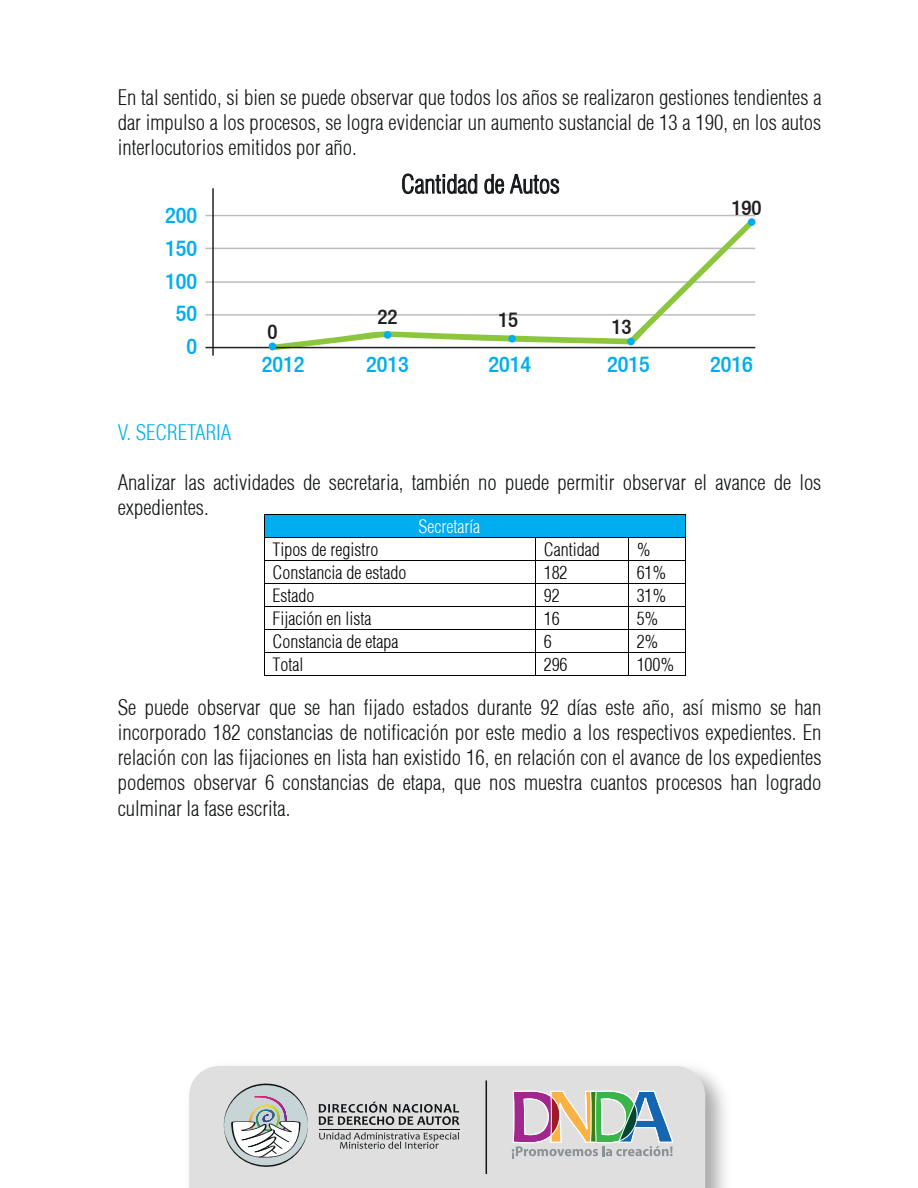
<style>
.page{position:relative;width:918px;height:1188px;background:#fff}
.page>*{position:absolute;margin:0;border:0;box-sizing:border-box;transform-origin:0 0}
.t1{font:300 condensed 24.9px "Helvetica";color:#111416}
.t2{font:500 condensed 22.2px/32.7px "Helvetica 67";color:#00aeef;text-align:right}
.t3{font:300 condensed 21px/25.2px "Helvetica";color:#111416;text-align:justify}
.t4{font:300 condensed 21px "Helvetica";color:#00aeef}
.t5{font:500 condensed 21px "Helvetica 67";color:#231f20}
.t6{font:300 condensed 18px "Helvetica";color:#000001}
.t7{font:300 condensed 18px "Helvetica";color:#fff}
</style>
<div class="page">
<div style="left:265px;top:515px;width:420px;height:23px;background:#00aeef"></div>
<hr style="left:205px;top:248px;width:550px;height:1px;background:#bcbdc0">
<hr style="left:205px;top:215px;width:550px;height:1px;background:#bcbdc0">
<hr style="left:205px;top:281px;width:550px;height:2px;background:#bcbdc0">
<hr style="left:205px;top:314px;width:550px;height:2px;background:#bcbdc0">
<svg style="left:269px;top:218px;width:487px;height:133px"></svg>
<hr style="left:205px;top:347px;width:550px;height:1px;background:#231f20">
<hr style="left:212px;top:188px;width:2px;height:168px;background:#231f20">
<div style="left:748px;top:218px;width:8px;height:8px;background:#00aeef;border-radius:50%"></div>
<div style="left:627px;top:338px;width:8px;height:7px;background:#00aeef;border-radius:50%"></div>
<div style="left:384px;top:331px;width:7px;height:8px;background:#00aeef;border-radius:50%"></div>
<div style="left:508px;top:335px;width:8px;height:8px;background:#00aeef;border-radius:50%"></div>
<div style="left:269px;top:343px;width:7px;height:7px;background:#00aeef;border-radius:50%"></div>
<svg style="left:402px;top:173px;width:76px;height:21px"></svg>
<svg style="left:484px;top:173px;width:76px;height:21px"></svg>
<img style="left:705px;top:1073px;width:20px;height:115px">
<div style="left:189px;top:1066px;width:516px;height:122px;background:#dedfde"></div>
<svg style="left:319px;top:1102px;width:140px;height:23px;background:#9ea0a0"></svg>
<svg style="left:319px;top:1132px;width:140px;height:17px;background:#b7b8b8"></svg>
<hr style="left:319px;top:1129px;width:140px;height:1px;background:#111416">
<svg style="left:222px;top:1082px;width:86px;height:88px"></svg>
<svg style="left:512px;top:1091px;width:161px;height:68px;background:#b7b7b5"></svg>
<hr style="left:486px;top:1080px;width:1px;height:94px;background:#111416">
<hr style="left:265px;top:514px;width:420px;height:1px;background:#000001">
<hr style="left:265px;top:537px;width:271px;height:1px;background:#000001">
<hr style="left:536px;top:537px;width:92px;height:1px;background:#000001">
<hr style="left:629px;top:537px;width:56px;height:1px;background:#000001">
<hr style="left:265px;top:560px;width:271px;height:1px;background:#000001">
<hr style="left:536px;top:560px;width:92px;height:1px;background:#000001">
<hr style="left:629px;top:560px;width:56px;height:1px;background:#000001">
<hr style="left:265px;top:583px;width:271px;height:1px;background:#000001">
<hr style="left:536px;top:583px;width:92px;height:1px;background:#000001">
<hr style="left:629px;top:583px;width:56px;height:1px;background:#000001">
<hr style="left:265px;top:606px;width:271px;height:1px;background:#000001">
<hr style="left:536px;top:606px;width:92px;height:1px;background:#000001">
<hr style="left:629px;top:606px;width:56px;height:1px;background:#000001">
<hr style="left:265px;top:629px;width:271px;height:1px;background:#000001">
<hr style="left:536px;top:629px;width:92px;height:1px;background:#000001">
<hr style="left:629px;top:629px;width:56px;height:1px;background:#000001">
<hr style="left:265px;top:652px;width:271px;height:1px;background:#000001">
<hr style="left:536px;top:652px;width:92px;height:1px;background:#000001">
<hr style="left:629px;top:652px;width:56px;height:1px;background:#000001">
<svg style="left:264px;top:514px;width:1px;height:162px"></svg>
<hr style="left:265px;top:675px;width:271px;height:1px;background:#000001">
<hr style="left:536px;top:675px;width:92px;height:1px;background:#000001">
<svg style="left:628px;top:537px;width:1px;height:139px"></svg>
<hr style="left:629px;top:675px;width:56px;height:1px;background:#000001">
<svg style="left:685px;top:514px;width:1px;height:162px"></svg>
<p class="t3" style="left:118px;top:85px;width:705px">En tal sentido, si bien se puede observar que todos los años se realizaron gestiones tendientes a dar impulso a los procesos, se logra evidenciar un aumento sustancial de 13 a 190, en los autos interlocutorios emitidos por año.</p>
<p class="t2" style="left:165px;top:199px;width:34px">200<br>150<br>100<br>50<br>0</p>
<p class="t5" style="left:267px;top:319px;width:12px">0</p>
<p class="t1" style="left:401px;top:169px;width:160px">Cantidad de Autos</p>
<p class="t5" style="left:378px;top:304px;width:22px">22</p>
<p class="t5" style="left:498px;top:307px;width:22px">15</p>
<p class="t5" style="left:611px;top:314px;width:22px">13</p>
<p class="t5" style="left:732px;top:195px;width:32px">190</p>
<p class="t2" style="left:262px;top:347px;width:44px">2012</p>
<p class="t2" style="left:366px;top:347px;width:44px">2013</p>
<p class="t2" style="left:489px;top:347px;width:44px">2014</p>
<p class="t2" style="left:607px;top:347px;width:44px">2015</p>
<p class="t2" style="left:710px;top:347px;width:44px">2016</p>
<p class="t4" style="left:118px;top:419px;width:115px">V. SECRETARIA</p>
<p class="t3" style="left:118px;top:470px;width:705px">Analizar las actividades de secretaria, también no puede permitir observar el avance de los expedientes.</p>
<p class="t7" style="left:419px;top:515px;width:63px">Secretaría</p>
<p class="t6" style="left:273px;top:538px;width:108px">Tipos de registro</p>
<p class="t6" style="left:544px;top:538px;width:57px">Cantidad</p>
<p class="t6" style="left:637px;top:538px;width:16px">%</p>
<p class="t6" style="left:273px;top:561px;width:135px">Constancia de estado</p>
<p class="t6" style="left:544px;top:561px;width:25px">182</p>
<p class="t6" style="left:637px;top:561px;width:31px">61%</p>
<p class="t6" style="left:273px;top:584px;width:43px">Estado</p>
<p class="t6" style="left:544px;top:584px;width:17px">92</p>
<p class="t6" style="left:637px;top:584px;width:31px">31%</p>
<p class="t6" style="left:273px;top:607px;width:100px">Fijación en lista</p>
<p class="t6" style="left:544px;top:607px;width:17px">16</p>
<p class="t6" style="left:637px;top:607px;width:23px">5%</p>
<p class="t6" style="left:273px;top:630px;width:127px">Constancia de etapa</p>
<p class="t6" style="left:544px;top:630px;width:9px">6</p>
<p class="t6" style="left:637px;top:630px;width:23px">2%</p>
<p class="t6" style="left:273px;top:653px;width:32px">Total</p>
<p class="t6" style="left:544px;top:653px;width:25px">296</p>
<p class="t6" style="left:637px;top:653px;width:39px">100%</p>
<p class="t3" style="left:118px;top:694px;width:705px">Se puede observar que se han fijado estados durante 92 días este año, así mismo se han incorporado 182 constancias de notificación por este medio a los respectivos expedientes. En relación con las fijaciones en lista han existido 16, en relación con el avance de los expedientes podemos observar 6 constancias de etapa, que nos muestra cuantos procesos han logrado culminar la fase escrita.</p>
</div>
